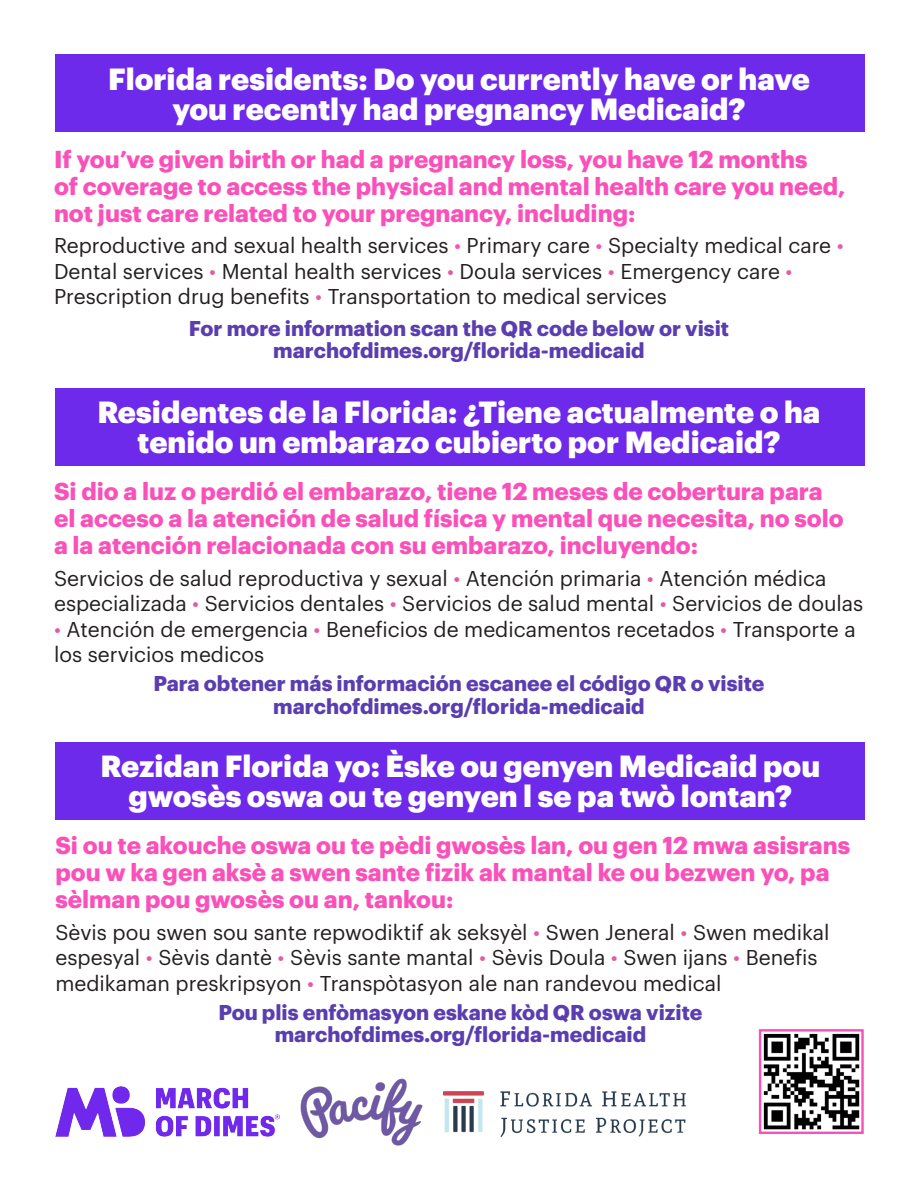
<style>
.page{position:relative;width:918px;height:1188px;background:#fff}
.page>*{position:absolute;margin:0;border:0;box-sizing:border-box;transform-origin:0 0}
.t1{font:900 30px/30px "Graphik";color:#fff;text-align:center}
.t2{font:700 24px/27px "Graphik";color:#fa50b9}
.t3{font:21px/25.2px "Graphik";color:#231f20}
.t4{font:700 21px/22.5px "Graphik";color:#5a3eb0;text-align:center}
.s1{color:#fa50b9}
.s2{color:#e45ba2}
</style>
<div class="page">
<div style="left:55px;top:743px;width:810px;height:77px;background:#6e2aeb"></div>
<div style="left:55px;top:388px;width:810px;height:78px;background:#6e2aeb"></div>
<div style="left:55px;top:54px;width:810px;height:78px;background:#6e2aeb"></div>
<img style="left:444px;top:1091px;width:242px;height:45px">
<img style="left:300px;top:1079px;width:122px;height:67px">
<img style="left:56px;top:1087px;width:224px;height:50px">
<img style="left:763px;top:1033px;width:97px;height:97px">
<div style="left:759px;top:1029px;width:105px;height:105px;border:2px solid #fa50b9"></div>
<p class="t1" style="left:108px;top:62px;width:703px">Florida residents: Do you currently have or have you recently had pregnancy Medicaid?</p>
<p class="t2" style="left:54px;top:143px;width:793px">If you’ve given birth or had a pregnancy loss, you have 12 months<br>of coverage to access the physical and mental health care you need, not just care related to your pregnancy, including:</p>
<p class="t3" style="left:54px;top:232px;width:791px">Reproductive and sexual health services <span class="s1">•</span> Primary care <span class="s1">•</span> Specialty medical care <span class="s2">•<br></span>Dental services <span class="s2">•</span> Mental health services <span class="s2">•</span> Doula services <span class="s2">•</span> Emergency care <span class="s2">•<br></span>Prescription drug benefits <span class="s2">•</span> Transportation to medical services</p>
<p class="t4" style="left:189px;top:315px;width:542px">For more information scan the QR code below or visit marchofdimes.org/florida-medicaid</p>
<p class="t1" style="left:97px;top:394px;width:725px">Residentes de la Florida: ¿Tiene actualmente o ha tenido un embarazo cubierto por Medicaid?</p>
<p class="t2" style="left:54px;top:476px;width:791px">Si dio a luz o perdió el embarazo, tiene 12 meses de cobertura para el acceso a la atención de salud física y mental que necesita, no solo a la atención relacionada con su embarazo, incluyendo:</p>
<p class="t3" style="left:54px;top:564px;width:811px">Servicios de salud reproductiva y sexual <span class="s2">•</span> Atención primaria <span class="s2">•</span> Atención médica especializada <span class="s2">•</span> Servicios dentales <span class="s2">•</span> Servicios de salud mental <span class="s2">•</span> Servicios de doulas</p>
<p class="t3" style="left:54px;top:615px;width:803px"><span class="s2">•</span> Atención de emergencia <span class="s2">•</span> Beneficios de medicamentos recetados <span class="s2">•</span> Transporte a los servicios medicos</p>
<p class="t4" style="left:153px;top:670px;width:613px">Para obtener más información escanee el código QR o visite marchofdimes.org/florida-medicaid</p>
<p class="t1" style="left:101px;top:748px;width:721px">Rezidan Florida yo: Èske ou genyen Medicaid pou gwosès oswa ou te genyen l se pa twò lontan?</p>
<p class="t2" style="left:55px;top:830px;width:796px">Si ou te akouche oswa ou te pèdi gwosès lan, ou gen 12 mwa asisrans pou w ka gen aksè a swen sante fizik ak mantal ke ou bezwen yo, pa sèlman pou gwosès ou an, tankou:</p>
<p class="t3" style="left:55px;top:918px;width:776px">Sèvis pou swen sou sante repwodiktif ak seksyèl <span class="s2">•</span> Swen Jeneral <span class="s2">•</span> Swen medikal espesyal <span class="s2">•</span> Sèvis dantè <span class="s2">•</span> Sèvis sante mantal <span class="s2">•</span> Sèvis Doula <span class="s2">•</span> Swen ijans <span class="s2">•</span> Benefis medikaman preskripsyon <span class="s2">•</span> Transpòtasyon ale nan randevou medical</p>
<p class="t4" style="left:218px;top:999px;width:486px">Pou plis enfòmasyon eskane kòd QR oswa vizite marchofdimes.org/florida-medicaid</p>
</div>
